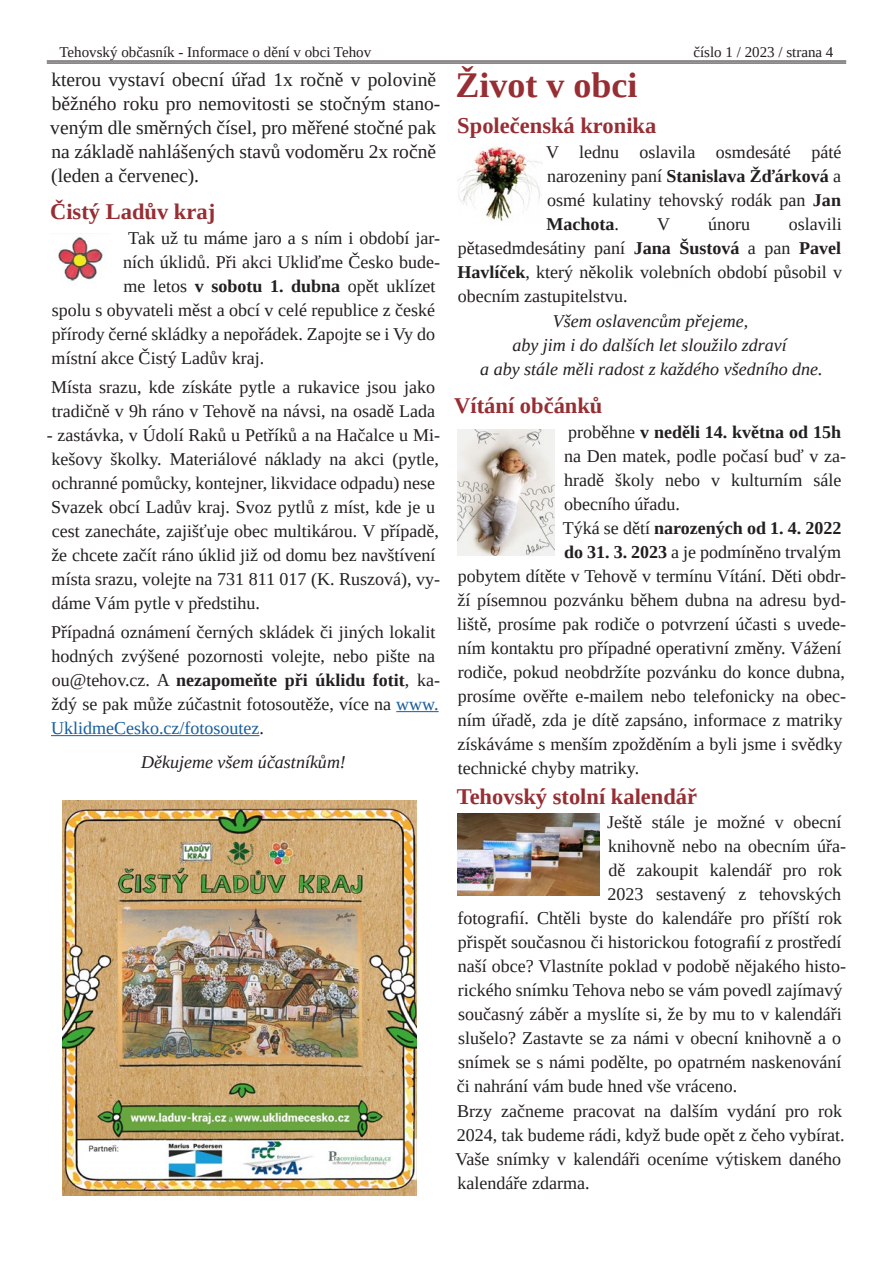
<style>
.page{position:relative;width:893px;height:1263px;background:#fff}
.page>*{position:absolute;margin:0;border:0;box-sizing:border-box;transform-origin:0 0}
.t1{font:700 36px "Liberation Serif";color:#962e33}
.t2{font:700 22.5px "Liberation Serif";color:#962e33}
.t3{font:19.5px/24px "Liberation Serif";color:#231f20}
.t4{font:18px/24px "Liberation Serif";color:#231f20}
.t5{font:italic 18px/24px "Liberation Serif";color:#231f20;text-align:center}
.t6{font:700 18px "Liberation Serif";color:#231f20}
.t7{font:15px "Liberation Serif";color:#231f20}
.s1{font-weight:700}
.s2{color:#175d9e}
.s3{font-weight:400}
</style>
<div class="page">
<hr style="left:396px;top:711px;width:43px;height:1px;background:#175d9e">
<hr style="left:51px;top:735px;width:208px;height:1px;background:#175d9e">
<img style="left:58px;top:237px;width:45px;height:44px">
<img style="left:457px;top:146px;width:85px;height:76px">
<img style="left:457px;top:430px;width:97px;height:126px">
<img style="left:457px;top:813px;width:142px;height:82px">
<img style="left:62px;top:801px;width:354px;height:394px">
<hr style="left:47px;top:61px;width:799px;height:1px;background:#231f20">
<hr style="left:47px;top:63px;width:799px;height:1px;background:#231f20">
<p class="t7" style="left:60px;top:42px;width:313px">Tehovský občasník - Informace o dění v obci Tehov</p>
<p class="t7" style="left:693px;top:42px;width:141px">číslo 1 / 2023 / strana 4</p>
<p class="t3" style="left:50px;top:67px;width:392px">kterou vystaví obecní úřad 1x ročně v polovině běžného roku pro nemovitosti se stočným stano&shy;veným dle směrných čísel, pro měřené stočné pak na základě nahlášených stavů vodoměru 2x ročně (leden a červenec).</p>
<p class="t2" style="left:50px;top:197px;width:167px">Čistý Ladův kraj</p>
<p class="t4" style="left:128px;top:226px;width:313px">Tak už tu máme jaro a s ním i období jar-</p>
<p class="t4" style="left:123px;top:250px;width:318px">ních úklidů. Při akci Ukliďme Česko bude-</p>
<p class="t4" style="left:123px;top:274px;width:314px">me letos <span class="s1">v sobotu 1. dubna</span> opět uklízet</p>
<p class="t4" style="left:52px;top:298px;width:385px">spolu s obyvateli měst a obcí v celé republice z české</p>
<p class="t4" style="left:52px;top:322px;width:385px">přírody černé skládky a nepořádek. Zapojte se i Vy do</p>
<p class="t4" style="left:52px;top:346px;width:214px">místní akce Čistý Ladův kraj.</p>
<p class="t4" style="left:51px;top:375px;width:386px">Místa srazu, kde získáte pytle a rukavice jsou jako tradičně v 9h ráno v Tehově na návsi, na osadě Lada</p>
<p class="t4" style="left:47px;top:423px;width:395px">- zastávka, v Údolí Raků u Petříků a na Hačalce u Mi&shy;kešovy školky. Materiálové náklady na akci (pytle, ochranné pomůcky, kontejner, likvidace odpadu) nese Svazek obcí Ladův kraj. Svoz pytlů z míst, kde je u cest zanecháte, zajišťuje obec multikárou. V případě, že chcete začít ráno úklid již od domu bez navštívení místa srazu, volejte na 731 811 017 (K. Ruszová), vy&shy;dáme Vám pytle v předstihu.</p>
<p class="t4" style="left:51px;top:620px;width:390px">Případná oznámení černých skládek či jiných lokalit hodných zvýšené pozornosti volejte, nebo pište na ou@tehov.cz. A <span class="s1">nezapomeňte při úklidu fotit</span>, ka&shy;ždý se pak může zúčastnit fotosoutěže, více na <span class="s2">www.<br>UklidmeCesko.cz/fotosoutez</span>.</p>
<p class="t5" style="left:141px;top:750px;width:206px">Děkujeme všem účastníkům!</p>
<h1 class="t1" style="left:455px;top:60px;width:184px">Život v obci</h1>
<p class="t2" style="left:457px;top:111px;width:201px">Společenská kronika</p>
<p class="t4" style="left:546px;top:140px;width:297px;text-align:justify">V lednu oslavila osmdesáté páté narozeniny paní <span class="s1">Stanislava Žďárková</span> a osmé kulatiny tehovský rodák pan <span class="s1">Jan Machota</span>.</p>
<p class="t4" style="left:657px;top:212px;width:14px">V</p>
<p class="t4" style="left:708px;top:212px;width:43px">únoru</p>
<p class="t4" style="left:457px;top:212px;width:386px;text-align:justify;text-indent:331px">oslavili pětasedmdesátiny paní <span class="s1">Jana Šustová</span> a pan <span class="s1">Pavel Havlíček</span>, který několik volebních období působil v obecním zastupitelstvu.</p>
<p class="t5" style="left:480px;top:309px;width:344px">Všem oslavencům přejeme,<br>aby jim i do dalších let sloužilo zdraví<br>a aby stále měli radost z každého všedního dne.</p>
<p class="t2" style="left:454px;top:390px;width:150px">Vítání občánků</p>
<p class="t6" style="left:568px;top:419px;width:274px"><span class="s3">proběhne</span> v neděli 14. května od 15h</p>
<p class="t4" style="left:564px;top:443px;width:284px">na Den matek, podle počasí buď v za-</p>
<p class="t4" style="left:564px;top:467px;width:279px">hradě školy nebo v kulturním sále</p>
<p class="t4" style="left:564px;top:491px;width:117px">obecního úřadu.</p>
<p class="t6" style="left:563px;top:516px;width:280px"><span class="s3">Týká se dětí</span> narozených od 1. 4. 2022</p>
<p class="t4" style="left:564px;top:540px;width:279px"><span class="s1">do 31. 3. 2023</span> a je podmíněno trvalým</p>
<p class="t4" style="left:458px;top:564px;width:390px">pobytem dítěte v Tehově v termínu Vítání. Děti obdr-</p>
<p class="t4" style="left:457px;top:588px;width:390px">ží písemnou pozvánku během dubna na adresu byd-</p>
<p class="t4" style="left:457px;top:612px;width:390px">liště, prosíme pak rodiče o potvrzení účasti s uvede-</p>
<p class="t4" style="left:458px;top:636px;width:385px">ním kontaktu pro případné operativní změny. Vážení</p>
<p class="t4" style="left:458px;top:660px;width:389px">rodiče, pokud neobdržíte pozvánku do konce dubna,</p>
<p class="t4" style="left:458px;top:684px;width:390px">prosíme ověřte e-mailem nebo telefonicky na obec-</p>
<p class="t4" style="left:458px;top:708px;width:386px">ním úřadě, zda je dítě zapsáno, informace z matriky</p>
<p class="t4" style="left:458px;top:732px;width:386px">získáváme s menším zpožděním a byli jsme i svědky</p>
<p class="t4" style="left:458px;top:756px;width:183px">technické chyby matriky.</p>
<p class="t2" style="left:457px;top:781px;width:242px">Tehovský stolní kalendář</p>
<p class="t4" style="left:607px;top:810px;width:236px">Ještě stále je možné v obecní</p>
<p class="t4" style="left:608px;top:834px;width:240px">knihovně nebo na obecním úřa-</p>
<p class="t4" style="left:608px;top:858px;width:235px">dě zakoupit kalendář pro rok</p>
<p class="t4" style="left:607px;top:882px;width:235px">2023 sestavený z tehovských</p>
<p class="t4" style="left:457px;top:906px;width:386px">fotografií. Chtěli byste do kalendáře pro příští rok</p>
<p class="t4" style="left:458px;top:930px;width:385px">přispět současnou či historickou fotografií z prostředí</p>
<p class="t4" style="left:458px;top:954px;width:390px">naší obce? Vlastníte poklad v podobě nějakého histo-</p>
<p class="t4" style="left:458px;top:978px;width:386px">rického snímku Tehova nebo se vám povedl zajímavý</p>
<p class="t4" style="left:458px;top:1002px;width:385px">současný záběr a myslíte si, že by mu to v kalendáři</p>
<p class="t4" style="left:458px;top:1026px;width:385px">slušelo? Zastavte se za námi v obecní knihovně a o</p>
<p class="t4" style="left:458px;top:1050px;width:385px">snímek se s námi podělte, po opatrném naskenování</p>
<p class="t4" style="left:457px;top:1074px;width:282px">či nahrání vám bude hned vše vráceno.</p>
<p class="t4" style="left:457px;top:1099px;width:386px">Brzy začneme pracovat na dalším vydání pro rok</p>
<p class="t4" style="left:457px;top:1123px;width:389px">2024, tak budeme rádi, když bude opět z čeho vybírat.</p>
<p class="t4" style="left:455px;top:1147px;width:387px">Vaše snímky v kalendáři oceníme výtiskem daného</p>
<p class="t4" style="left:458px;top:1171px;width:133px">kalendáře zdarma.</p>
</div>
